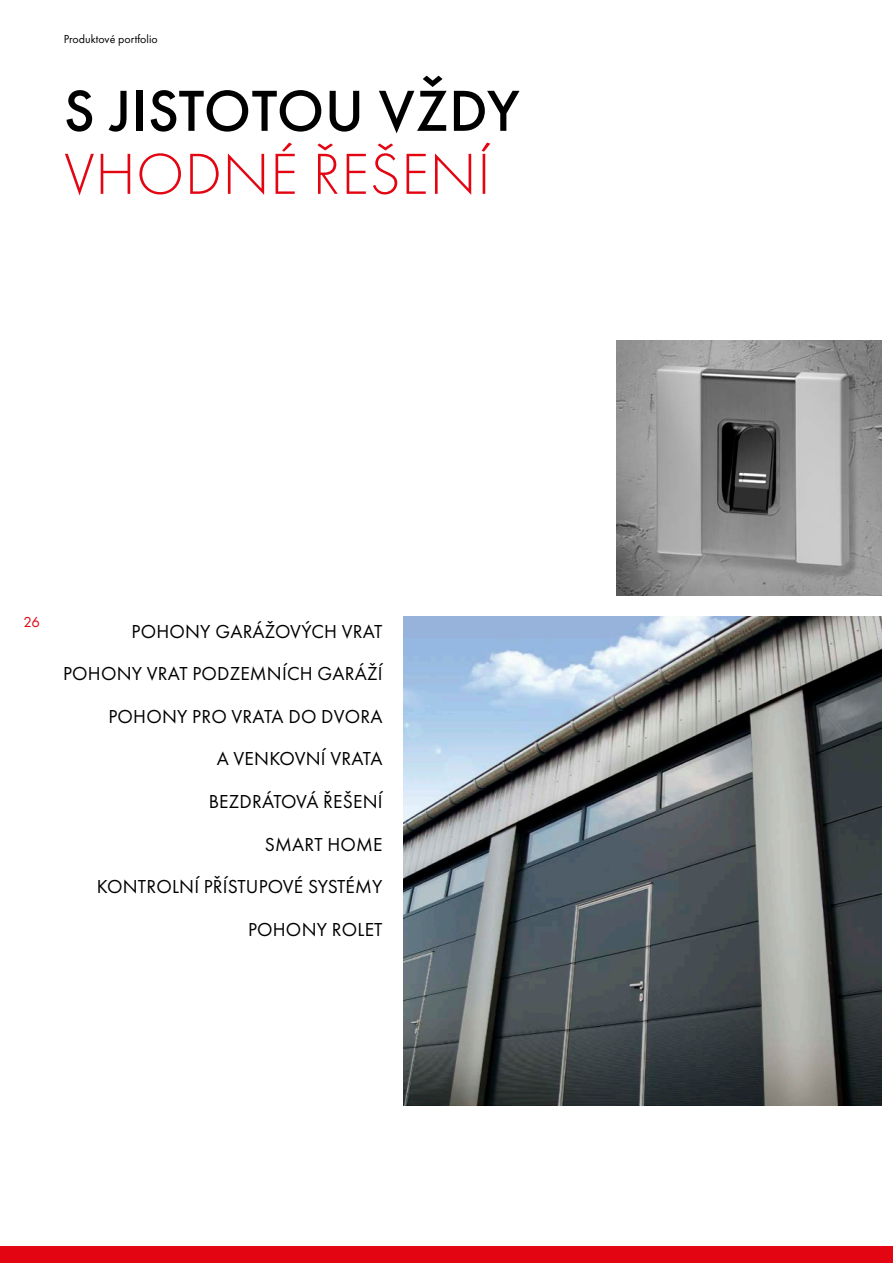
<style>
.page{position:relative;width:893px;height:1263px;background:#fff}
.page>*{position:absolute;margin:0;border:0;box-sizing:border-box;transform-origin:0 0}
.t1{font:500 60px "Futura PT";letter-spacing:.01em;color:#000}
.t2{font:300 60px "Futura PT";letter-spacing:.01em;color:#e30612}
.t3{font:19.5px/42.5px "Futura PT";letter-spacing:.01em;color:#000;text-align:right}
.t4{font:15px "Futura PT";color:#e30612}
.t5{font:12px "Futura PT";color:#000}
</style>
<div class="page">
<div style="left:0;top:1246px;width:893px;height:17px;background:#e30612"></div>
<img style="left:617px;top:340px;width:265px;height:255px">
<img style="left:404px;top:617px;width:478px;height:489px">
<p class="t5" style="left:64px;top:31px;width:96px">Produktové portfolio</p>
<h1 class="t1" style="left:64px;top:75px;width:457px">S JISTOTOU VŽDY</h1>
<h1 class="t2" style="left:64px;top:140px;width:428px">VHODNÉ ŘEŠENÍ</h1>
<p class="t4" style="left:23px;top:613px;width:18px">26</p>
<p class="t3" style="left:63px;top:610px;width:321px">POHONY GARÁŽOVÝCH VRAT<br>POHONY VRAT PODZEMNÍCH GARÁŽÍ<br>POHONY PRO VRATA DO DVORA<br>A VENKOVNÍ VRATA<br>BEZDRÁTOVÁ ŘEŠENÍ<br>SMART HOME<br>KONTROLNÍ PŘÍSTUPOVÉ SYSTÉMY<br>POHONY ROLET</p>
</div>
